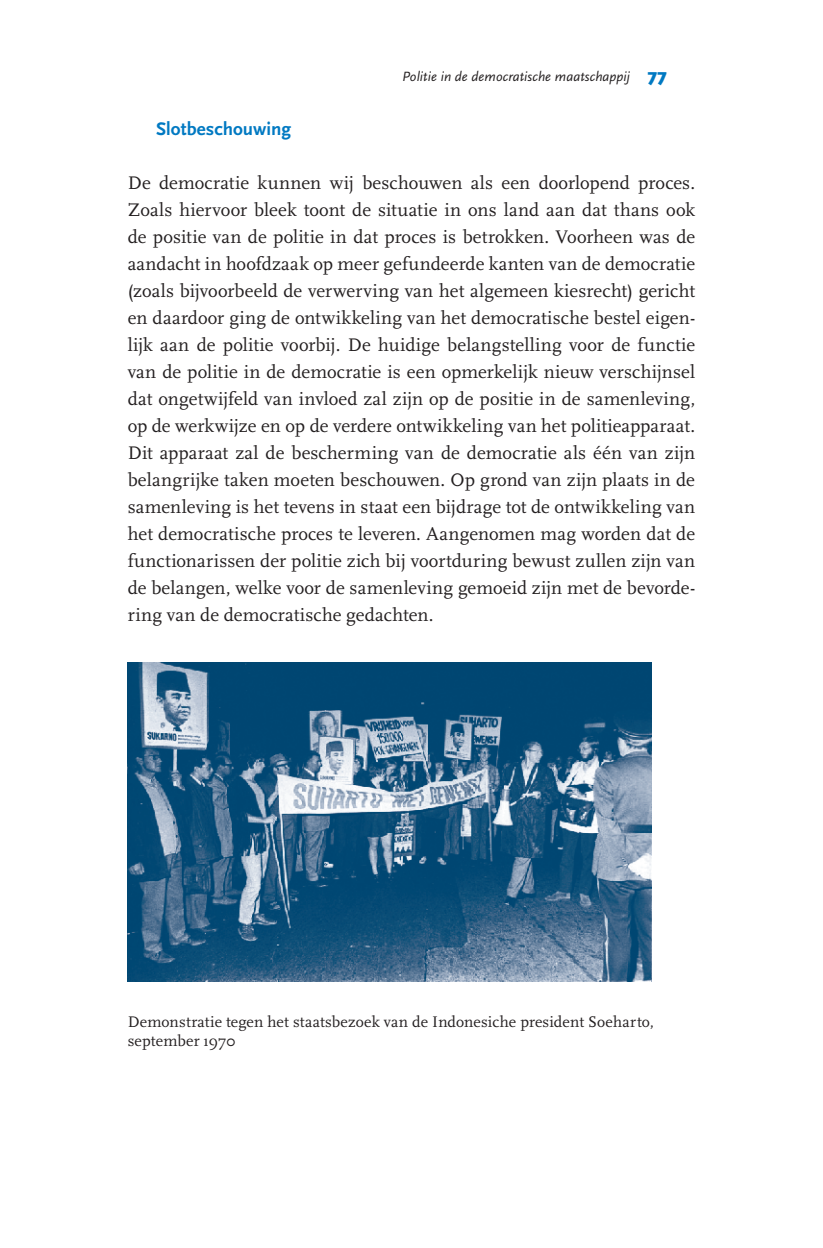
<style>
.page{position:relative;width:823px;height:1248px;background:#fff}
.page>*{position:absolute;margin:0;border:0;box-sizing:border-box;transform-origin:0 0}
.t1{font:19px/27px "Scala Pro";letter-spacing:.005em;color:#231f20;text-align:justify}
.t2{font:700 19px "Scala Sans Pro";color:#0079c2}
.t3{font:16px/19.2px "Scala Pro";letter-spacing:.01em;color:#231f20}
.t4{font:italic 14px "Scala Sans Pro";letter-spacing:.005em;color:#231f20}
.s1{font-weight:900;font-style:normal;font-size:18px;color:#0079c2}
</style>
<div class="page">
<img style="left:128px;top:662px;width:523px;height:319px">
<p class="t4" style="left:402px;top:68px;width:266px">Politie in de democratische maatschappij <span class="s1">77</span></p>
<p class="t2" style="left:156px;top:118px;width:136px">Slotbeschouwing</p>
<p class="t1" style="left:128px;top:169px;width:568px">De democratie kunnen wij beschouwen als een doorlopend proces.<br>Zoals hiervoor bleek toont de situatie in ons land aan dat thans ook de positie van de politie in dat proces is betrokken. Voorheen was de aandacht in hoofdzaak op meer gefundeerde kanten van de democratie (zoals bijvoorbeeld de verwerving van het algemeen kiesrecht) gericht en daardoor ging de ontwikkeling van het democratische bestel eigen&shy;lijk aan de politie voorbij. De huidige belangstelling voor de functie van de politie in de democratie is een opmerkelijk nieuw verschijnsel dat ongetwijfeld van invloed zal zijn op de positie in de samenleving, op de werkwijze en op de verdere ontwikkeling van het politieapparaat.<br>Dit apparaat zal de bescherming van de democratie als één van zijn belangrijke taken moeten beschouwen. Op grond van zijn plaats in de samenleving is het tevens in staat een bijdrage tot de ontwikkeling van het democratische proces te leveren. Aangenomen mag worden dat de functionarissen der politie zich bij voortduring bewust zullen zijn van de belangen, welke voor de samenleving gemoeid zijn met de bevorde&shy;ring van de democratische gedachten.</p>
<p class="t3" style="left:128px;top:1011px;width:527px">Demonstratie tegen het staatsbezoek van de Indonesiche president Soeharto, september 1970</p>
</div>
